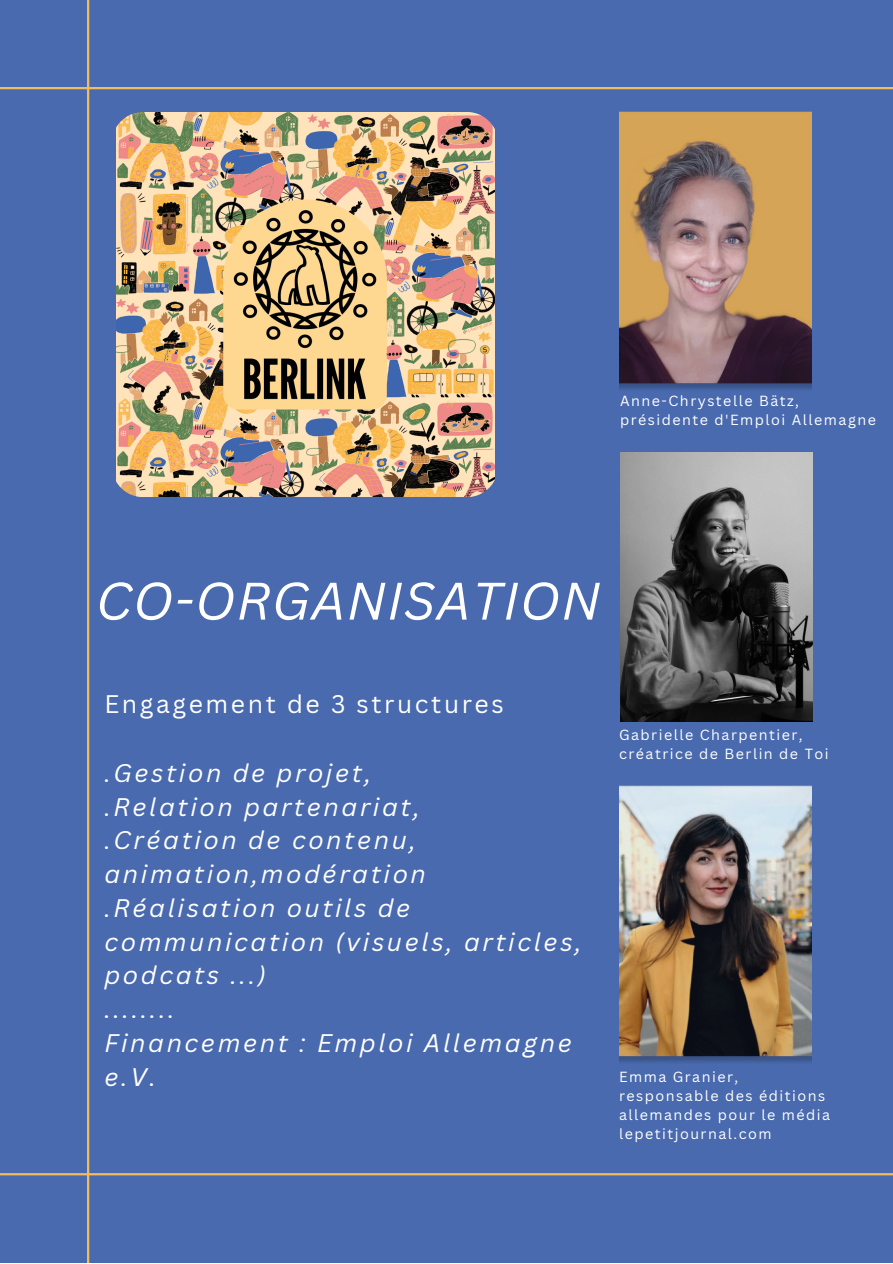
<style>
.page{position:relative;width:893px;height:1264px;background:#fff}
.page>*{position:absolute;margin:0;border:0;box-sizing:border-box;transform-origin:0 0}
.t1{font:italic 51.6px "Canva Sans";letter-spacing:.02em;color:#fff}
.t2{font:italic 24.75px/33.8px "Canva Sans";letter-spacing:.105em;color:#fff}
.t3{font:24.75px "Canva Sans";letter-spacing:.105em;color:#fff}
.t4{font:14.25px/19px "Canva Sans";letter-spacing:.105em;color:#fff}
</style>
<div class="page">
<div style="left:0;top:0;width:892px;height:1262px;background:#496aae"></div>
<hr style="left:0;top:87px;width:892px;height:2px;background:#f4bb59">
<hr style="left:87px;top:0;width:2px;height:1262px;background:#f4bb59">
<hr style="left:0;top:1173px;width:892px;height:2px;background:#f4bb59">
<img style="left:620px;top:452px;width:192px;height:270px">
<img style="left:116px;top:112px;width:378px;height:384px">
<img style="left:619px;top:112px;width:192px;height:278px">
<img style="left:619px;top:785px;width:192px;height:277px">
<p class="t4" style="left:620px;top:391px;width:257px">Anne-Chrystelle Bätz, présidente d'Emploi Allemagne</p>
<h1 class="t1" style="left:96px;top:564px;width:506px">CO-ORGANISATION</h1>
<p class="t3" style="left:104px;top:686px;width:401px">Engagement de 3 structures</p>
<p class="t2" style="left:104px;top:755px;width:479px">.Gestion de projet,<br>.Relation partenariat,<br>.Création de contenu, animation,modération .Réalisation outils de communication (visuels, articles, podcats ...)<br>........<br>Financement : Emploi Allemagne e.V.</p>
<p class="t4" style="left:619px;top:724px;width:211px">Gabrielle Charpentier, créatrice de Berlin de Toi</p>
<p class="t4" style="left:619px;top:1066px;width:212px">Emma Granier, responsable des éditions allemandes pour le média lepetitjournal.com</p>
</div>
